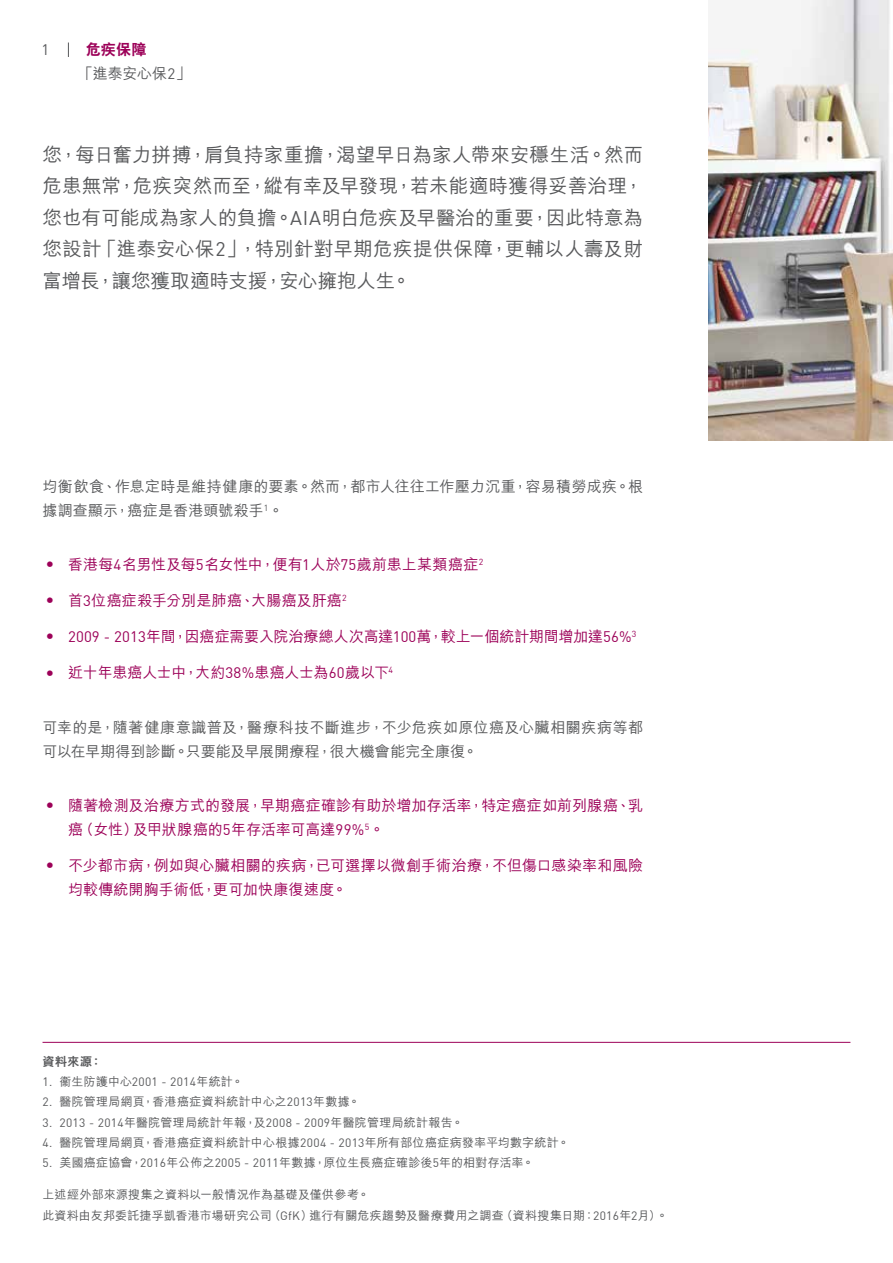
<style>
.page{position:relative;width:893px;height:1263px;background:#fff}
.page>*{position:absolute;margin:0;border:0;box-sizing:border-box;transform-origin:0 0}
.t1{font:500 19.5px/31.5px "M Hei HK";letter-spacing:.005em;color:#58595b;text-align:justify}
.t2{font:500 15px/24px "M Hei HK";letter-spacing:.005em;color:#9c0058}
.t3{font:500 15px/24px "M Hei HK";letter-spacing:.015em;color:#58595b}
.t4{font:800 15px "C Hei 2 HK";color:#9c0058}
.t5{font:15px "DIN";color:#58595b}
.t6{font:500 12px/20.4px "M Hei HK";letter-spacing:.015em;color:#58595b}
.t7{font:12px "DIN";letter-spacing:.025em;color:#58595b}
.t8{font:800 12px "C Hei 2 HK";color:#58595b}
.s1{font-family:"DIN";font-weight:400}
.s2{font-family:"M Hei HK";font-weight:500}
</style>
<div class="page">
<img style="left:708px;top:0;width:185px;height:440px">
<hr style="left:43px;top:1042px;width:807px;height:1px;background:#9c0058">
<svg style="left:68px;top:43px;width:1px;height:14px"></svg>
<p class="t5" style="left:41px;top:41px;width:9px">1</p>
<p class="t4" style="left:86px;top:42px;width:62px">危疾保障</p>
<p class="t3" style="left:78px;top:61px;width:114px">「進泰安心保<span class="s1">2</span>」</p>
<h1 class="t1" style="left:43px;top:137px;width:602px">您，每日奮力拼搏，肩負持家重擔，渴望早日為家人帶來安穩生活。然而危患無常，危疾突然而至，縱有幸及早發現，若未能適時獲得妥善治理，您也有可能成為家人的負擔。<span class="s1">AIA</span>明白危疾及早醫治的重要，因此特意為您設計「進泰安心保<span class="s1">2</span>」，特別針對早期危疾提供保障，更輔以人壽及財富增長，讓您獲取適時支援，安心擁抱人生。</h1>
<p class="t3" style="left:43px;top:473px;width:602px">均衡飲食、作息定時是維持健康的要素。然而，都市人往往工作壓力沉重，容易積勞成疾。根據調查顯示，癌症是香港頭號殺手<sup>1</sup>。</p>
<p class="t2" style="left:43px;top:551px;width:442px">• 香港每<span class="s1">4</span>名男性及每<span class="s1">5</span>名女性中，便有<span class="s1">1</span>人於<span class="s1">75</span>歲前患上某類癌症<sup>2</sup></p>
<p class="t2" style="left:43px;top:587px;width:306px">• 首<span class="s1">3</span>位癌症殺手分別是肺癌、大腸癌及肝癌<sup>2</sup></p>
<p class="t2" style="left:43px;top:623px;width:595px">• <span class="s1">2009 - 2013</span>年間，因癌症需要入院治療總人次高達<span class="s1">100</span>萬，較上一個統計期間增加達<span class="s1">56%</span><sup>3</sup></p>
<p class="t2" style="left:43px;top:660px;width:352px">• 近十年患癌人士中，大約<span class="s1">38%</span>患癌人士為<span class="s1">60</span>歲以下<sup>4</sup></p>
<p class="t3" style="left:43px;top:714px;width:602px">可幸的是，隨著健康意識普及，醫療科技不斷進步，不少危疾如原位癌及心臟相關疾病等都可以在早期得到診斷。只要能及早展開療程，很大機會能完全康復。</p>
<p class="t2" style="left:68px;top:792px;width:577px;text-indent:-26px">• 隨著檢測及治療方式的發展，早期癌症確診有助於增加存活率，特定癌症如前列腺癌、乳癌（女性）及甲狀腺癌的<span class="s1">5</span>年存活率可高達<span class="s1">99%</span><sup>5</sup>。</p>
<p class="t2" style="left:68px;top:852px;width:577px;text-indent:-26px">• 不少都市病，例如與心臟相關的疾病，已可選擇以微創手術治療，不但傷口感染率和風險均較傳統開胸手術低，更可加快康復速度。</p>
<p class="t8" style="left:43px;top:1055px;width:61px">資料來源：</p>
<p class="t7" style="left:43px;top:1074px;width:203px">1. <span class="s2">衞生防護中心</span>2001 - 2014<span class="s2">年統計。</span></p>
<p class="t6" style="left:43px;top:1091px;width:319px"><span class="s1">2.</span> 醫院管理局網頁，香港癌症資料統計中心之<span class="s1">2013</span>年數據。</p>
<p class="t6" style="left:43px;top:1111px;width:422px"><span class="s1">3. 2013 - 2014</span>年醫院管理局統計年報，及<span class="s1">2008 - 2009</span>年醫院管理局統計報告。</p>
<p class="t6" style="left:43px;top:1131px;width:528px"><span class="s1">4.</span> 醫院管理局網頁，香港癌症資料統計中心根據<span class="s1">2004 - 2013</span>年所有部位癌症病發率平均數字統計。</p>
<p class="t6" style="left:43px;top:1152px;width:493px"><span class="s1">5.</span> 美國癌症協會，<span class="s1">2016</span>年公佈之<span class="s1">2005 - 2011</span>年數據，原位生長癌症確診後<span class="s1">5</span>年的相對存活率。</p>
<p class="t6" style="left:42px;top:1183px;width:627px">上述經外部來源搜集之資料以一般情況作為基礎及僅供參考。<br>此資料由友邦委託捷孚凱香港市場研究公司（<span class="s1">GfK</span>）進行有關危疾趨勢及醫療費用之調查（資料搜集日期：<span class="s1">2016</span>年<span class="s1">2</span>月）。</p>
</div>
